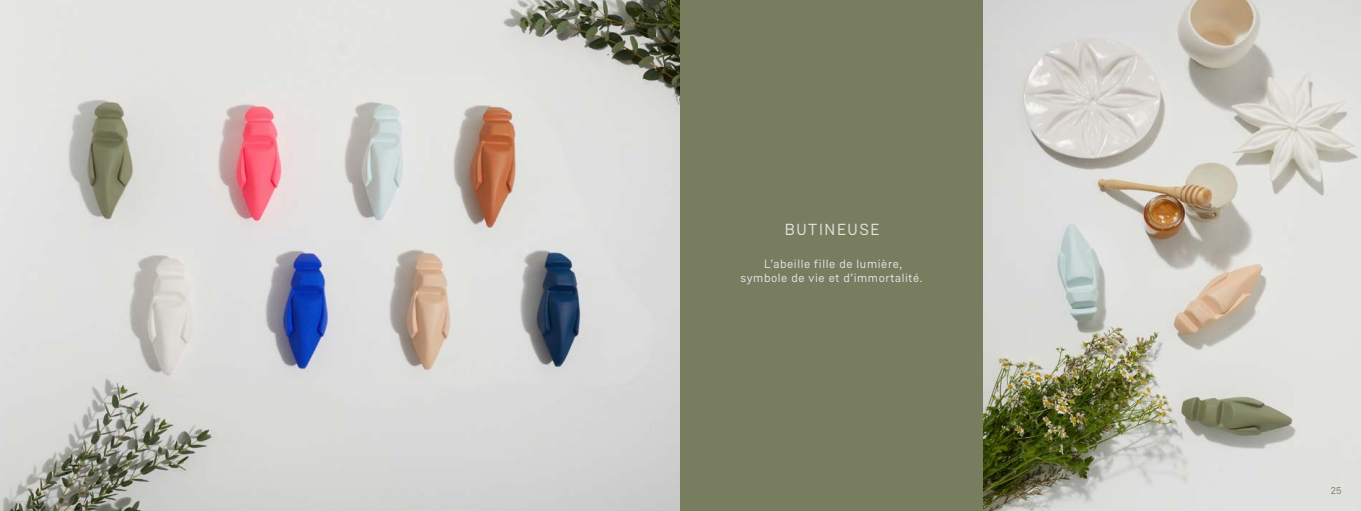
<style>
.page{position:relative;width:1361px;height:511px;background:#fff}
.page>*{position:absolute;margin:0;border:0;box-sizing:border-box;transform-origin:0 0}
.t1{font:16px "Weissenhof Grotesk";letter-spacing:.1em;color:#e4e4e4}
.t2{font:12px/14px "Weissenhof Grotesk";letter-spacing:.05em;color:#e4e4e4;text-align:center}
.t3{font:10px "Weissenhof Grotesk";color:#787d60}
</style>
<div class="page">
<img style="left:0;top:0;width:680px;height:510px">
<div style="left:680px;top:0;width:304px;height:510px;background:#787d60"></div>
<img style="left:984px;top:0;width:377px;height:510px">
<h1 class="t1" style="left:785px;top:220px;width:96px">BUTINEUSE</h1>
<p class="t2" style="left:740px;top:256px;width:183px">L’abeille fille de lumière, symbole de vie et d’immortalité.</p>
<p class="t3" style="left:1331px;top:484px;width:12px">25</p>
</div>
